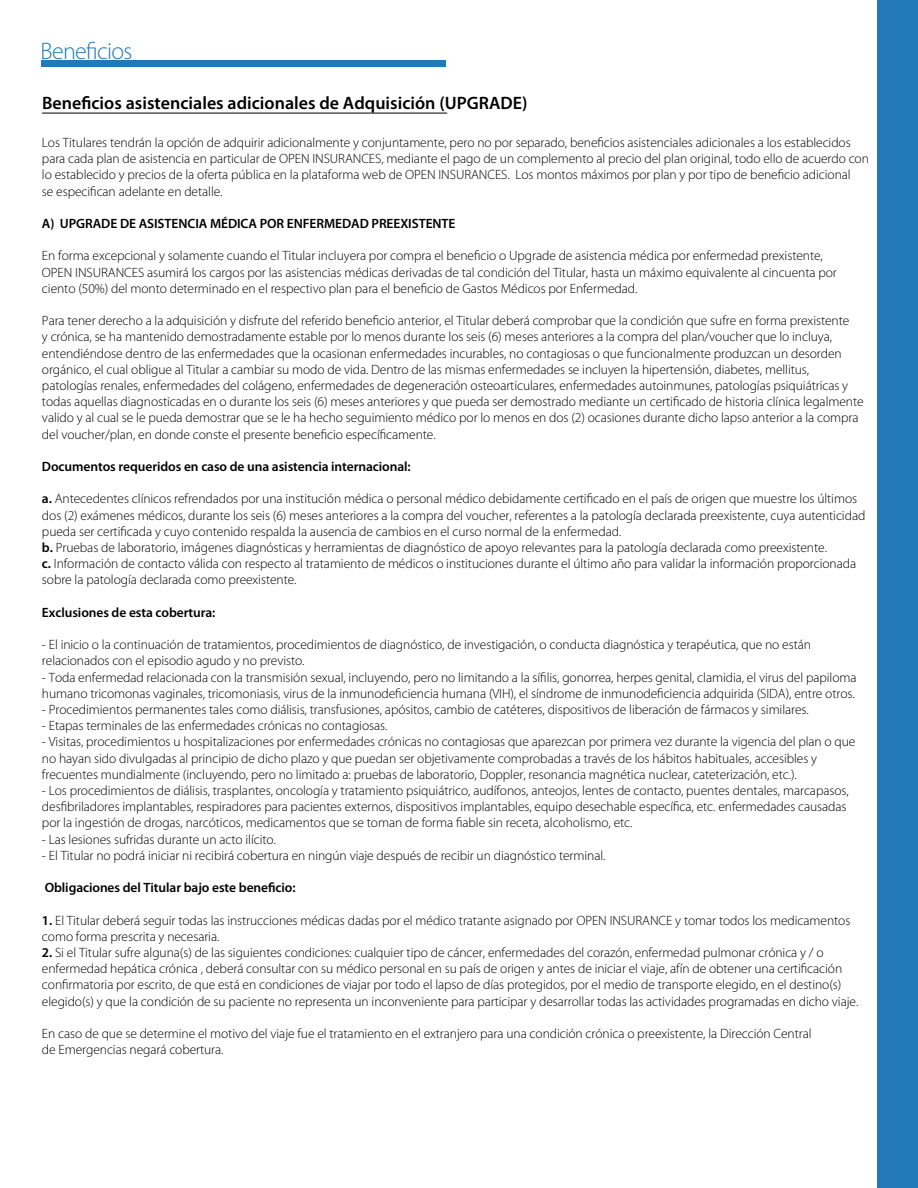
<style>
.page{position:relative;width:918px;height:1188px;background:#fff}
.page>*{position:absolute;margin:0;border:0;box-sizing:border-box;transform-origin:0 0}
.t1{font:300 24px "Myriad Pro";letter-spacing:-.03em;color:#2279b6}
.t2{font:600 18px "Myriad Pro";color:#000}
.t3{font:300 13.5px/16.2px "Myriad Pro";letter-spacing:-.005em;color:#000}
.t4{font:600 13.5px "Myriad Pro";letter-spacing:-.005em;color:#000}
.s1{font-weight:600}
</style>
<div class="page">
<div style="left:41px;top:60px;width:405px;height:7px;background:#2279b6"></div>
<div style="left:878px;top:0;width:40px;height:1188px;background:#2279b6"></div>
<hr style="left:42px;top:113px;width:405px;height:1px;background:#000">
<h1 class="t1" style="left:41px;top:36px;width:93px">Beneficios</h1>
<h2 class="t2" style="left:42px;top:92px;width:487px">Beneficios asistenciales adicionales de Adquisición (UPGRADE)</h2>
<p class="t3" style="left:42px;top:134px;width:829px">Los Titulares tendrán la opción de adquirir adicionalmente y conjuntamente, pero no por separado, beneficios asistenciales adicionales a los establecidos para cada plan de asistencia en particular de OPEN INSURANCES, mediante el pago de un complemento al precio del plan original, todo ello de acuerdo con lo establecido y precios de la oferta pública en la plataforma web de OPEN INSURANCES. Los montos máximos por plan y por tipo de beneficio adicional<br>se especifican adelante en detalle.</p>
<p class="t4" style="left:42px;top:215px;width:415px">A) UPGRADE DE ASISTENCIA MÉDICA POR ENFERMEDAD PREEXISTENTE</p>
<p class="t3" style="left:42px;top:248px;width:796px">En forma excepcional y solamente cuando el Titular incluyera por compra el beneficio o Upgrade de asistencia médica por enfermedad prexistente,<br>OPEN INSURANCES asumirá los cargos por las asistencias médicas derivadas de tal condición del Titular, hasta un máximo equivalente al cincuenta por ciento (50%) del monto determinado en el respectivo plan para el beneficio de Gastos Médicos por Enfermedad.</p>
<p class="t3" style="left:42px;top:312px;width:823px">Para tener derecho a la adquisición y disfrute del referido beneficio anterior, el Titular deberá comprobar que la condición que sufre en forma prexistente<br>y crónica, se ha mantenido demostradamente estable por lo menos durante los seis (6) meses anteriores a la compra del plan/voucher que lo incluya, entendiéndose dentro de las enfermedades que la ocasionan enfermedades incurables, no contagiosas o que funcionalmente produzcan un desorden orgánico, el cual obligue al Titular a cambiar su modo de vida. Dentro de las mismas enfermedades se incluyen la hipertensión, diabetes, mellitus, patologías renales, enfermedades del colágeno, enfermedades de degeneración osteoarticulares, enfermedades autoinmunes, patologías psiquiátricas y todas aquellas diagnosticadas en o durante los seis (6) meses anteriores y que pueda ser demostrado mediante un certificado de historia clínica legalmente valido y al cual se le pueda demostrar que se le ha hecho seguimiento médico por lo menos en dos (2) ocasiones durante dicho lapso anterior a la compra del voucher/plan, en donde conste el presente beneficio específicamente.</p>
<p class="t4" style="left:42px;top:458px;width:370px">Documentos requeridos en caso de una asistencia internacional:</p>
<p class="t3" style="left:42px;top:491px;width:825px"><span class="s1">a.</span> Antecedentes clínicos refrendados por una institución médica o personal médico debidamente certificado en el país de origen que muestre los últimos dos (2) exámenes médicos, durante los seis (6) meses anteriores a la compra del voucher, referentes a la patología declarada preexistente, cuya autenticidad pueda ser certificada y cuyo contenido respalda la ausencia de cambios en el curso normal de la enfermedad.<br><span class="s1">b.</span> Pruebas de laboratorio, imágenes diagnósticas y herramientas de diagnóstico de apoyo relevantes para la patología declarada como preexistente.<br><span class="s1">c.</span> Información de contacto válida con respecto al tratamiento de médicos o instituciones durante el último año para validar la información proporcionada sobre la patología declarada como preexistente.</p>
<p class="t4" style="left:42px;top:604px;width:175px">Exclusiones de esta cobertura:</p>
<p class="t3" style="left:42px;top:636px;width:771px">- El inicio o la continuación de tratamientos, procedimientos de diagnóstico, de investigación, o conducta diagnóstica y terapéutica, que no están relacionados con el episodio agudo y no previsto.</p>
<p class="t3" style="left:42px;top:669px;width:816px">- Toda enfermedad relacionada con la transmisión sexual, incluyendo, pero no limitando a la sífilis, gonorrea, herpes genital, clamidia, el virus del papiloma humano tricomonas vaginales, tricomoniasis, virus de la inmunodeficiencia humana (VIH), el síndrome de inmunodeficiencia adquirida (SIDA), entre otros.</p>
<p class="t3" style="left:42px;top:701px;width:768px">- Procedimientos permanentes tales como diálisis, transfusiones, apósitos, cambio de catéteres, dispositivos de liberación de fármacos y similares.</p>
<p class="t3" style="left:42px;top:717px;width:347px">- Etapas terminales de las enfermedades crónicas no contagiosas.</p>
<p class="t3" style="left:42px;top:734px;width:815px">- Visitas, procedimientos u hospitalizaciones por enfermedades crónicas no contagiosas que aparezcan por primera vez durante la vigencia del plan o que no hayan sido divulgadas al principio de dicho plazo y que puedan ser objetivamente comprobadas a través de los hábitos habituales, accesibles y frecuentes mundialmente (incluyendo, pero no limitado a: pruebas de laboratorio, Doppler, resonancia magnética nuclear, cateterización, etc.).</p>
<p class="t3" style="left:42px;top:782px;width:808px">- Los procedimientos de diálisis, trasplantes, oncología y tratamiento psiquiátrico, audífonos, anteojos, lentes de contacto, puentes dentales, marcapasos, desfibriladores implantables, respiradores para pacientes externos, dispositivos implantables, equipo desechable específica, etc. enfermedades causadas por la ingestión de drogas, narcóticos, medicamentos que se toman de forma fiable sin receta, alcoholismo, etc.</p>
<p class="t3" style="left:42px;top:831px;width:235px">- Las lesiones sufridas durante un acto ilícito.</p>
<p class="t3" style="left:42px;top:847px;width:565px">- El Titular no podrá iniciar ni recibirá cobertura en ningún viaje después de recibir un diagnóstico terminal.</p>
<p class="t4" style="left:45px;top:879px;width:252px">Obligaciones del Titular bajo este beneficio:</p>
<p class="t3" style="left:42px;top:912px;width:810px"><span class="s1">1.</span> El Titular deberá seguir todas las instrucciones médicas dadas por el médico tratante asignado por OPEN INSURANCE y tomar todos los medicamentos como forma prescrita y necesaria.</p>
<p class="t3" style="left:42px;top:944px;width:818px"><span class="s1">2.</span> Si el Titular sufre alguna(s) de las siguientes condiciones: cualquier tipo de cáncer, enfermedades del corazón, enfermedad pulmonar crónica y / o enfermedad hepática crónica , deberá consultar con su médico personal en su país de origen y antes de iniciar el viaje, afín de obtener una certificación confirmatoria por escrito, de que está en condiciones de viajar por todo el lapso de días protegidos, por el medio de transporte elegido, en el destino(s) elegido(s) y que la condición de su paciente no representa un inconveniente para participar y desarrollar todas las actividades programadas en dicho viaje.</p>
<p class="t3" style="left:42px;top:1025px;width:771px">En caso de que se determine el motivo del viaje fue el tratamiento en el extranjero para una condición crónica o preexistente, la Dirección Central de Emergencias negará cobertura.</p>
</div>
